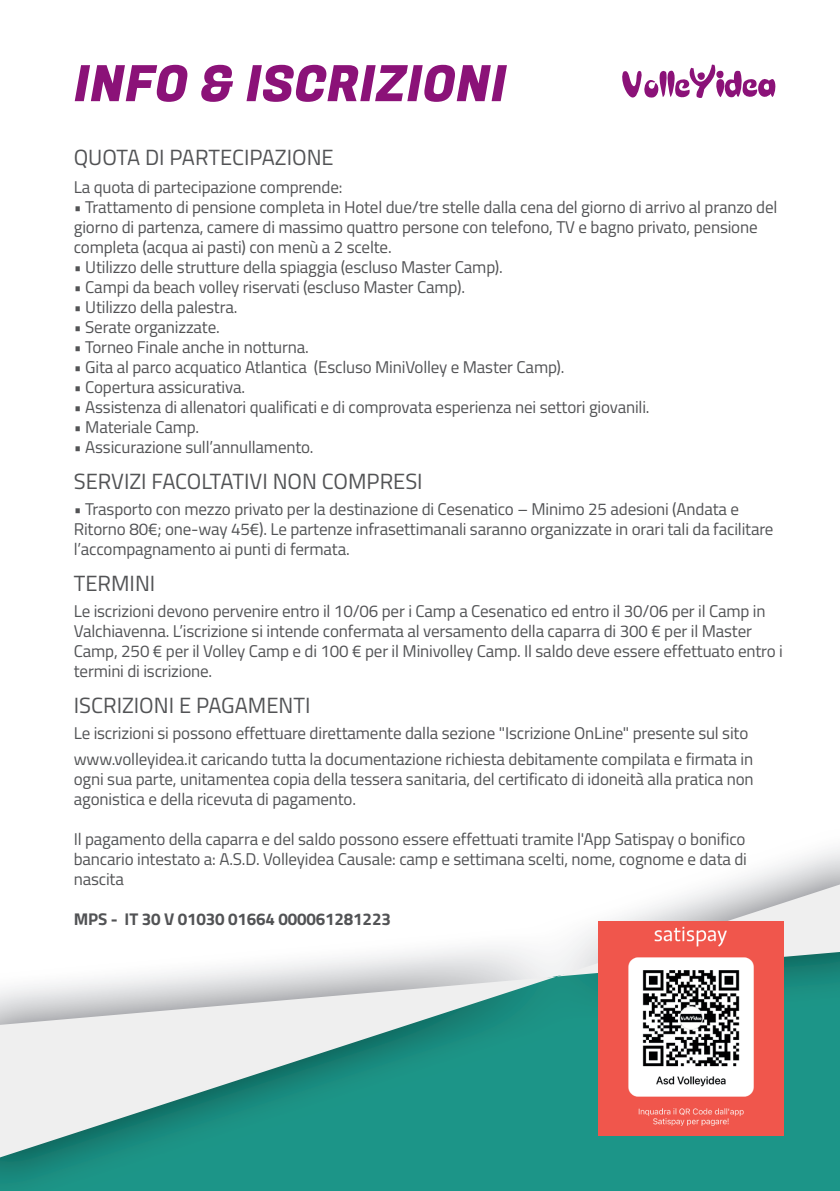
<style>
.page{position:relative;width:840px;height:1191px;background:#fff}
.page>*{position:absolute;margin:0;border:0;box-sizing:border-box;transform-origin:0 0}
.t1{font:50px "Fugaz One";color:#8b1278}
.t2{font:22px "Titillium Web";color:#525355}
.t3{font:17px/20px "Titillium Web";letter-spacing:-.01em;color:#525355}
.t4{font:700 17px "Titillium Web";letter-spacing:-.01em;color:#525355}
</style>
<div class="page">
<div style="left:0;top:1157px;width:839px;height:34px;background:#1c9588"></div>
<svg style="left:0;top:884px;width:839px;height:273px"></svg>
<img style="left:598px;top:921px;width:184px;height:214px">
<svg style="left:622px;top:64px;width:154px;height:34px"></svg>
<h1 class="t1" style="left:74px;top:49px;width:434px">INFO &amp; ISCRIZIONI</h1>
<p class="t2" style="left:74px;top:141px;width:261px">QUOTA DI PARTECIPAZIONE</p>
<p class="t3" style="left:74px;top:176px;width:270px">La quota di partecipazione comprende:</p>
<p class="t3" style="left:74px;top:196px;width:704px">• Trattamento di pensione completa in Hotel due/tre stelle dalla cena del giorno di arrivo al pranzo del giorno di partenza, camere di massimo quattro persone con telefono, TV e bagno privato, pensione completa (acqua ai pasti) con menù a 2 scelte.</p>
<p class="t3" style="left:74px;top:256px;width:430px">• Utilizzo delle strutture della spiaggia (escluso Master Camp).</p>
<p class="t3" style="left:74px;top:276px;width:392px">• Campi da beach volley riservati (escluso Master Camp).</p>
<p class="t3" style="left:74px;top:296px;width:165px">• Utilizzo della palestra.</p>
<p class="t3" style="left:74px;top:316px;width:147px">• Serate organizzate.</p>
<p class="t3" style="left:74px;top:336px;width:236px">• Torneo Finale anche in notturna.</p>
<p class="t3" style="left:74px;top:356px;width:492px">• Gita al parco acquatico Atlantica (Escluso MiniVolley e Master Camp).</p>
<p class="t3" style="left:74px;top:376px;width:173px">• Copertura assicurativa.</p>
<p class="t3" style="left:74px;top:396px;width:577px">• Assistenza di allenatori qualificati e di comprovata esperienza nei settori giovanili.</p>
<p class="t3" style="left:74px;top:416px;width:127px">• Materiale Camp.</p>
<p class="t3" style="left:74px;top:436px;width:241px">• Assicurazione sull’annullamento.</p>
<p class="t2" style="left:74px;top:465px;width:350px">SERVIZI FACOLTATIVI NON COMPRESI</p>
<p class="t3" style="left:74px;top:498px;width:700px">• Trasporto con mezzo privato per la destinazione di Cesenatico – Minimo 25 adesioni (Andata e<br>Ritorno 80€; one-way 45€). Le partenze infrasettimanali saranno organizzate in orari tali da facilitare l’accompagnamento ai punti di fermata.</p>
<p class="t2" style="left:74px;top:567px;width:83px">TERMINI</p>
<p class="t3" style="left:74px;top:600px;width:710px">Le iscrizioni devono pervenire entro il 10/06 per i Camp a Cesenatico ed entro il 30/06 per il Camp in Valchiavenna. L’iscrizione si intende confermata al versamento della caparra di 300 € per il Master Camp, 250 € per il Volley Camp e di 100 € per il Minivolley Camp. Il saldo deve essere effettuato entro i termini di iscrizione.</p>
<p class="t2" style="left:74px;top:689px;width:238px">ISCRIZIONI E PAGAMENTI</p>
<p class="t3" style="left:74px;top:719px;width:680px;line-height:26px">Le iscrizioni si possono effettuare direttamente dalla sezione "Iscrizione OnLine" presente sul sito www.volleyidea.it caricando tutta la documentazione richiesta debitamente compilata e firmata in</p>
<p class="t3" style="left:74px;top:768px;width:681px">ogni sua parte, unitamentea copia della tessera sanitaria, del certificato di idoneità alla pratica non agonistica e della ricevuta di pagamento.</p>
<p class="t3" style="left:74px;top:828px;width:674px;text-align:justify">Il pagamento della caparra e del saldo possono essere effettuati tramite l'App Satispay o bonifico bancario intestato a: A.S.D. Volleyidea Causale: camp e settimana scelti, nome, cognome e data di nascita</p>
<p class="t4" style="left:74px;top:906px;width:318px">MPS - IT 30 V 01030 01664 000061281223</p>
</div>
